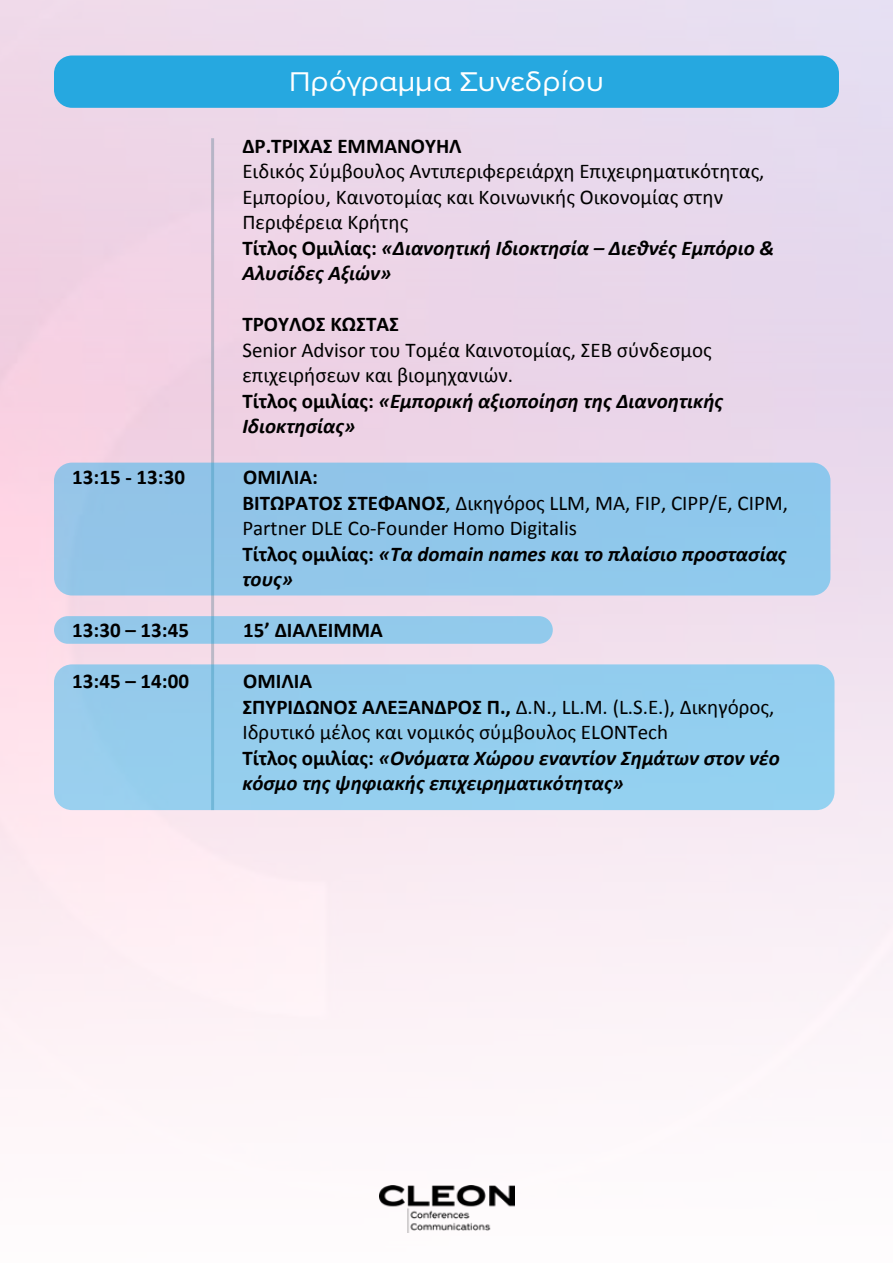
<style>
.page{position:relative;width:893px;height:1263px;background:#fff}
.page>*{position:absolute;margin:0;border:0;box-sizing:border-box;transform-origin:0 0}
.t1{font:28.8px "PF Grand Gothik Wide";color:#fff}
.t2{font:21px/25.5px "Calibri";color:#000}
.t3{font:italic 700 21px/25.5px "Calibri";color:#000}
.t4{font:700 21px "Calibri";color:#000}
.s1{font-weight:700}
.s2{font-weight:700;font-style:italic}
.s3{font-style:normal}
.s4{font-weight:400;font-style:normal}
</style>
<div class="page">
<div style="left:0;top:540px;width:893px;height:723px;background:linear-gradient(to bottom,#f4dae9,#fffefd)"></div>
<div style="left:0;top:0;width:893px;height:410px;background:#ebd6e9"></div>
<div style="left:54px;top:56px;width:785px;height:52px;background:#26a8e0;border-radius:18px"></div>
<img style="left:379px;top:1185px;width:135px;height:48px">
<hr style="left:211px;top:138px;width:3px;height:672px;background:#648595">
<div style="left:54px;top:616px;width:499px;height:28px;background:#93c9eb;border-radius:14px"></div>
<div style="left:54px;top:463px;width:776px;height:132px;background:#90c6ea;border-radius:18px"></div>
<div style="left:54px;top:664px;width:780px;height:146px;background:#94ceee;border-radius:18px"></div>
<h1 class="t1" style="left:289px;top:65px;width:316px">Πρόγραμμα Συνεδρίου</h1>
<p class="t4" style="left:242px;top:131px;width:221px">ΔΡ.ΤΡΙΧΆΣ ΕΜΜΑΝΟΥΉΛ</p>
<p class="t2" style="left:242px;top:158px;width:533px">Ειδικός Σύμβουλος Αντιπεριφερειάρχη Επιχειρηματικότητας, Εμπορίου, Καινοτομίας και Κοινωνικής Οικονομίας στην Περιφέρεια Κρήτης<br><span class="s1">Τίτλος Ομιλίας:</span> <span class="s2">«Διανοητική Ιδιοκτησία – Διεθνές Εμπόριο &amp; Αλυσίδες Αξιών»</span></p>
<p class="t4" style="left:242px;top:310px;width:158px">ΤΡΟΎΛΟΣ ΚΏΣΤΑΣ</p>
<p class="t2" style="left:242px;top:336px;width:482px">Senior Advisor του Τομέα Καινοτομίας, ΣΕΒ σύνδεσμος επιχειρήσεων και βιομηχανιών.<br><span class="s1">Τίτλος ομιλίας:</span> <span class="s2">«Εμπορική αξιοποίηση της Διανοητικής Ιδιοκτησίας»</span></p>
<p class="t4" style="left:72px;top:463px;width:114px">13:15 - 13:30</p>
<p class="t2" style="left:242px;top:464px;width:547px"><span class="s1">ΟΜΙΛΊΑ:<br>ΒΙΤΩΡΆΤΟΣ ΣΤΈΦΑΝΟΣ</span>, Δικηγόρος LLM, MA, FIP, CIPP/E, CIPM, Partner DLE Co-Founder Homo Digitalis<br><span class="s1">Τίτλος ομιλίας:</span> <span class="s2">«Τα domain names και το πλαίσιο προστασίας τους»</span></p>
<p class="t4" style="left:72px;top:616px;width:118px">13:30 – 13:45</p>
<p class="t4" style="left:243px;top:616px;width:141px">15’ ΔΙΆΛΕΙΜΜΑ</p>
<p class="t4" style="left:72px;top:667px;width:152px">13:45 – 14:00 Ο</p>
<p class="t3" style="left:242px;top:668px;width:539px;text-indent:15px"><span class="s3">ΜΙΛΊΑ<br>ΣΠΥΡΊΔΩΝΟΣ ΑΛΈΞΑΝΔΡΟΣ Π.,</span> <span class="s4">Δ.Ν., LL.M. (L.S.E.), Δικηγόρος, Ιδρυτικό μέλος και νομικός σύμβουλος ELONTech<br></span><span class="s3">Τίτλος ομιλίας:</span> «Ονόματα Χώρου εναντίον Σημάτων στον νέο κόσμο της ψηφιακής επιχειρηματικότητας»</p>
</div>
